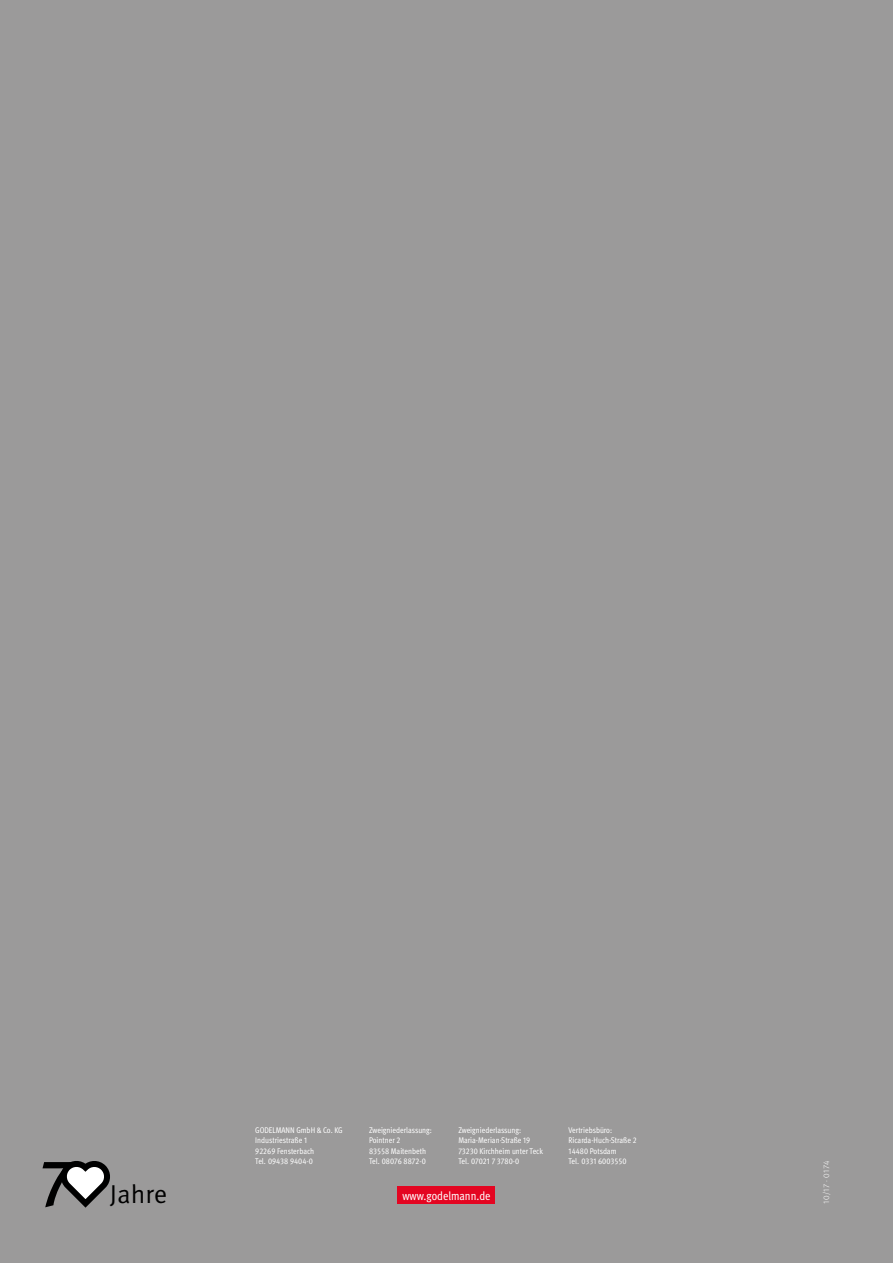
<style>
.page{position:relative;width:893px;height:1263px;background:#9b9a9a}
.page>*{position:absolute;margin:0;border:0;box-sizing:border-box;transform-origin:0 0}
.t1{font:25.8px "Meta Pro Norm";color:#000}
.t2{font:condensed 12px "Meta Pro";color:#fff}
.t3{font:condensed 8.25px/10.5px "Meta Pro";color:#fff}
.t4{font:300 8.25px "Meta Pro";color:#fff}
</style>
<div class="page">
<svg style="left:43px;top:1161px;width:67px;height:47px"></svg>
<div style="left:398px;top:1187px;width:97px;height:17px;background:#e40521"></div>
<h1 class="t1" style="left:110px;top:1175px;width:59px">Jahre</h1>
<p class="t3" style="left:255px;top:1124px;width:89px">GODELMANN GmbH &amp; Co. KG<br>Industriestraße 1<br>92269 Fensterbach<br>Tel. 09438 9404-0</p>
<p class="t3" style="left:369px;top:1124px;width:64px">Zweigniederlassung:<br>Pointner 2<br>83558 Maitenbeth<br>Tel. 08076 8872-0</p>
<p class="t3" style="left:458px;top:1124px;width:86px">Zweigniederlassung:<br>Maria-Merian-Straße 19<br>73230 Kirchheim unter Teck<br>Tel. 07021 7 3780-0</p>
<p class="t3" style="left:569px;top:1124px;width:70px">Vertriebsbüro:<br>Ricarda-Huch-Straße 2<br>14480 Potsdam<br>Tel. 0331 6003550</p>
<h2 class="t2" style="left:402px;top:1186px;width:90px">www.godelmann.de</h2>
<p class="t4" style="left:820px;top:1204px;width:44px;rotate:-90deg">10/17 · 0174</p>
</div>
